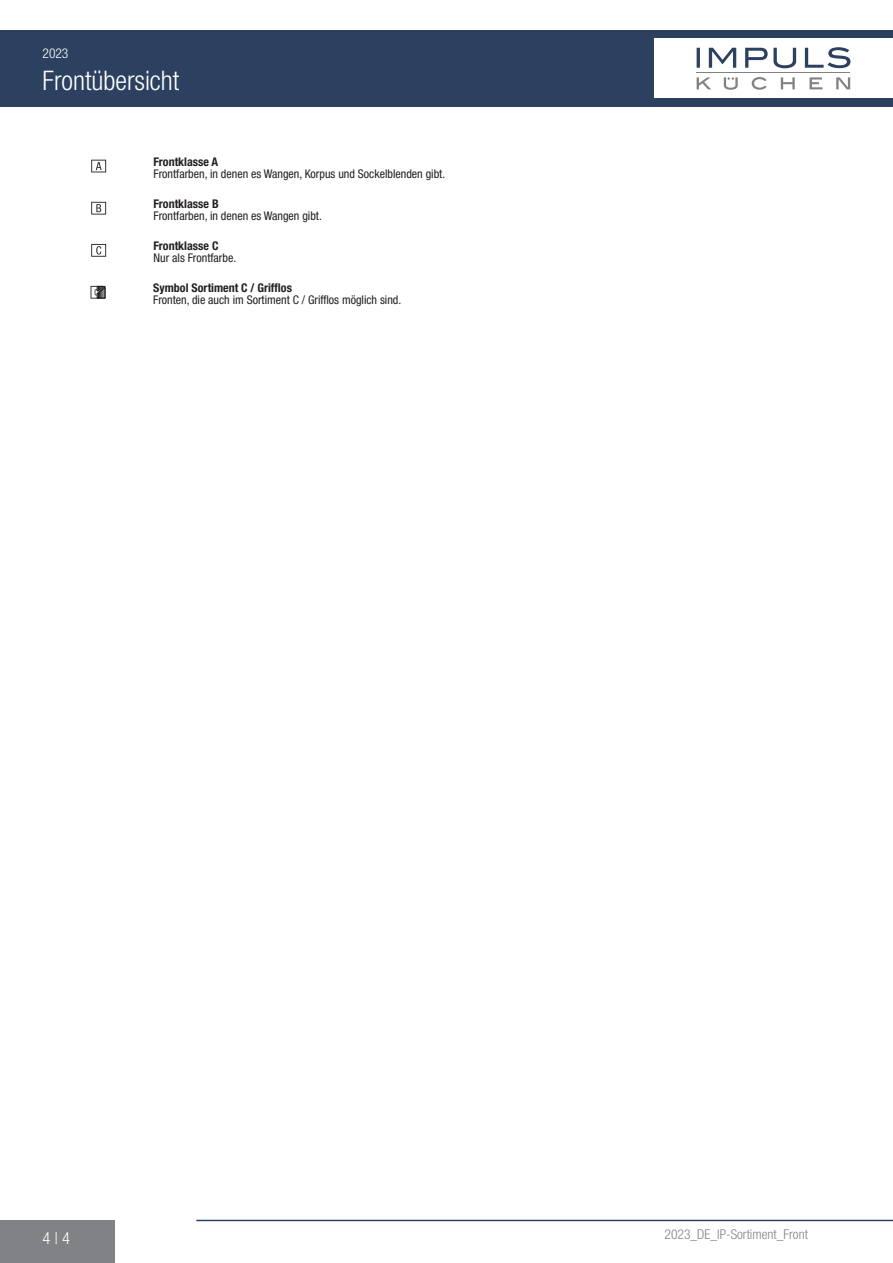
<style>
.page{position:relative;width:893px;height:1263px;background:#fff}
.page>*{position:absolute;margin:0;border:0;box-sizing:border-box;transform-origin:0 0}
.t1{font:300 condensed 27px "Helvetica Neue LT Std";color:#fff}
.t2{font:300 condensed 16.5px "Helvetica Neue LT Std";color:#fff}
.t3{font:300 condensed 13.5px "Helvetica Neue LT Std";color:#808285}
.t4{font:300 condensed 13.5px "Helvetica Neue LT Std";color:#fff}
.ip_a_57Cdn_8_7_994_L{font:condensed 12px "Helvetica Neue LTW1 G";color:#231f20}
.ip_a_57Cdn_8_7_994_L-2{font:700 condensed 12px "Helvetica Neue LTW1 G";color:#231f20}
</style>
<div class="page">
<div style="left:0;top:30px;width:893px;height:76px;background:#2c4160"></div>
<div style="left:654px;top:38px;width:239px;height:60px;background:#fff"></div>
<svg style="left:697px;top:47px;width:153px;height:21px"></svg>
<hr style="left:697px;top:72px;width:153px;height:1px;background:#808285">
<svg style="left:697px;top:77px;width:153px;height:13px"></svg>
<hr style="left:196px;top:1220px;width:697px;height:1px;background:#2c4160">
<div style="left:0;top:1220px;width:115px;height:43px;background:#808285"></div>
<svg style="left:91px;top:160px;width:15px;height:12px"></svg>
<svg style="left:91px;top:202px;width:15px;height:13px"></svg>
<svg style="left:91px;top:244px;width:15px;height:13px"></svg>
<svg style="left:91px;top:286px;width:14px;height:13px"></svg>
<p class="t4" style="left:43px;top:45px;width:27px">2023</p>
<h1 class="t1" style="left:43px;top:65px;width:138px">Frontübersicht</h1>
<p class="ip_a_57Cdn_8_7_994_L-2" style="left:154px;top:154px;width:66px">Frontklasse A</p>
<p class="ip_a_57Cdn_8_7_994_L" style="left:154px;top:167px;width:293px">Frontfarben, in denen es Wangen, Korpus und Sockelblenden gibt.</p>
<p class="ip_a_57Cdn_8_7_994_L-2" style="left:154px;top:197px;width:67px">Frontklasse B</p>
<p class="ip_a_57Cdn_8_7_994_L" style="left:154px;top:209px;width:170px">Frontfarben, in denen es Wangen gibt.</p>
<p class="ip_a_57Cdn_8_7_994_L-2" style="left:154px;top:239px;width:66px">Frontklasse C</p>
<p class="ip_a_57Cdn_8_7_994_L" style="left:154px;top:251px;width:84px">Nur als Frontfarbe.</p>
<p class="ip_a_57Cdn_8_7_994_L-2" style="left:153px;top:281px;width:140px">Symbol Sortiment C / Grifflos</p>
<p class="ip_a_57Cdn_8_7_994_L" style="left:153px;top:293px;width:250px">Fronten, die auch im Sortiment C / Grifflos möglich sind.</p>
<h2 class="t2" style="left:43px;top:1228px;width:29px">4 | 4</h2>
<p class="t3" style="left:665px;top:1226px;width:145px">2023_DE_IP-Sortiment_Front</p>
</div>
